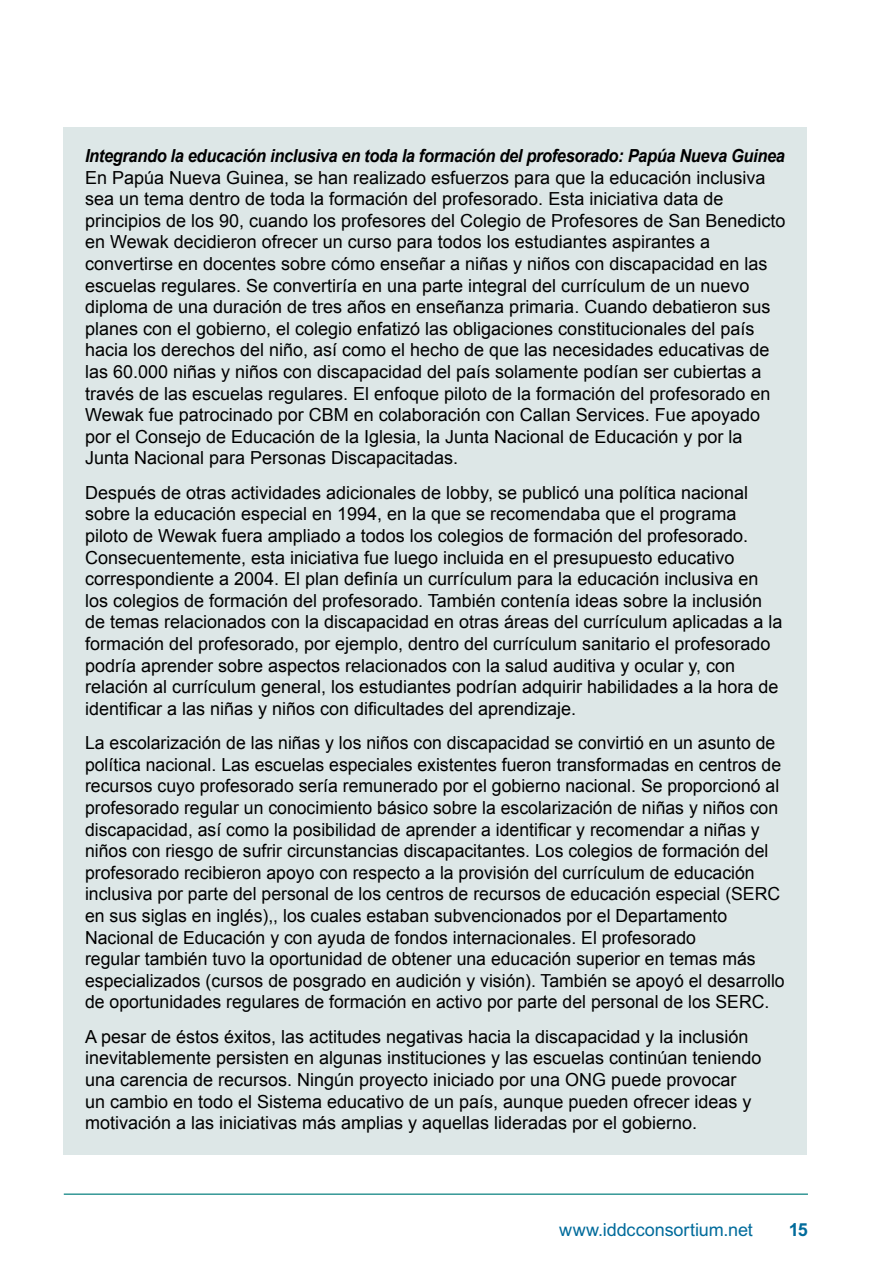
<style>
.page{position:relative;width:893px;height:1263px;background:#fff}
.page>*{position:absolute;margin:0;border:0;box-sizing:border-box;transform-origin:0 0}
.t1{font:18px/21.6px "Arial";color:#000}
.t2{font:italic 700 18px "Arial";letter-spacing:-.02em;color:#000;scale:.91 1}
.t3{font:18px "Arial MT Std";letter-spacing:-.005em;color:#016b9b}
.t4{font:700 18px "Arial MT Std";color:#016b9b}
</style>
<div class="page">
<hr style="left:64px;top:1193px;width:744px;height:2px;background:#359796">
<div style="left:64px;top:128px;width:743px;height:1027px;background:#dde7e7"></div>
<p class="t2" style="left:85px;top:144px;width:771px">Integrando la educación inclusiva en toda la formación del profesorado: Papúa Nueva Guinea</p>
<p class="t1" style="left:85px;top:167px;width:702px">En Papúa Nueva Guinea, se han realizado esfuerzos para que la educación inclusiva sea un tema dentro de toda la formación del profesorado. Esta iniciativa data de principios de los 90, cuando los profesores del Colegio de Profesores de San Benedicto en Wewak decidieron ofrecer un curso para todos los estudiantes aspirantes a convertirse en docentes sobre cómo enseñar a niñas y niños con discapacidad en las escuelas regulares. Se convertiría en una parte integral del currículum de un nuevo diploma de una duración de tres años en enseñanza primaria. Cuando debatieron sus planes con el gobierno, el colegio enfatizó las obligaciones constitucionales del país hacia los derechos del niño, así como el hecho de que las necesidades educativas de las 60.000 niñas y niños con discapacidad del país solamente podían ser cubiertas a través de las escuelas regulares. El enfoque piloto de la formación del profesorado en Wewak fue patrocinado por CBM en colaboración con Callan Services. Fue apoyado por el Consejo de Educación de la Iglesia, la Junta Nacional de Educación y por la Junta Nacional para Personas Discapacitadas.</p>
<p class="t1" style="left:85px;top:482px;width:699px">Después de otras actividades adicionales de lobby, se publicó una política nacional sobre la educación especial en 1994, en la que se recomendaba que el programa piloto de Wewak fuera ampliado a todos los colegios de formación del profesorado.<br>Consecuentemente, esta iniciativa fue luego incluida en el presupuesto educativo correspondiente a 2004. El plan definía un currículum para la educación inclusiva en los colegios de formación del profesorado. También contenía ideas sobre la inclusión de temas relacionados con la discapacidad en otras áreas del currículum aplicadas a la formación del profesorado, por ejemplo, dentro del currículum sanitario el profesorado podría aprender sobre aspectos relacionados con la salud auditiva y ocular y, con relación al currículum general, los estudiantes podrían adquirir habilidades a la hora de identificar a las niñas y niños con dificultades del aprendizaje.</p>
<p class="t1" style="left:85px;top:732px;width:701px">La escolarización de las niñas y los niños con discapacidad se convirtió en un asunto de política nacional. Las escuelas especiales existentes fueron transformadas en centros de recursos cuyo profesorado sería remunerado por el gobierno nacional. Se proporcionó al profesorado regular un conocimiento básico sobre la escolarización de niñas y niños con discapacidad, así como la posibilidad de aprender a identificar y recomendar a niñas y niños con riesgo de sufrir circunstancias discapacitantes. Los colegios de formación del profesorado recibieron apoyo con respecto a la provisión del currículum de educación inclusiva por parte del personal de los centros de recursos de educación especial (SERC en sus siglas en inglés),, los cuales estaban subvencionados por el Departamento Nacional de Educación y con ayuda de fondos internacionales. El profesorado<br>regular también tuvo la oportunidad de obtener una educación superior en temas más especializados (cursos de posgrado en audición y visión). También se apoyó el desarrollo de oportunidades regulares de formación en activo por parte del personal de los SERC.</p>
<p class="t1" style="left:85px;top:1026px;width:678px">A pesar de éstos éxitos, las actitudes negativas hacia la discapacidad y la inclusión inevitablemente persisten en algunas instituciones y las escuelas continúan teniendo una carencia de recursos. Ningún proyecto iniciado por una ONG puede provocar<br>un cambio en todo el Sistema educativo de un país, aunque pueden ofrecer ideas y motivación a las iniciativas más amplias y aquellas lideradas por el gobierno.</p>
<p class="t3" style="left:559px;top:1219px;width:195px">www.iddcconsortium.net</p>
<p class="t4" style="left:789px;top:1218px;width:21px">15</p>
</div>
